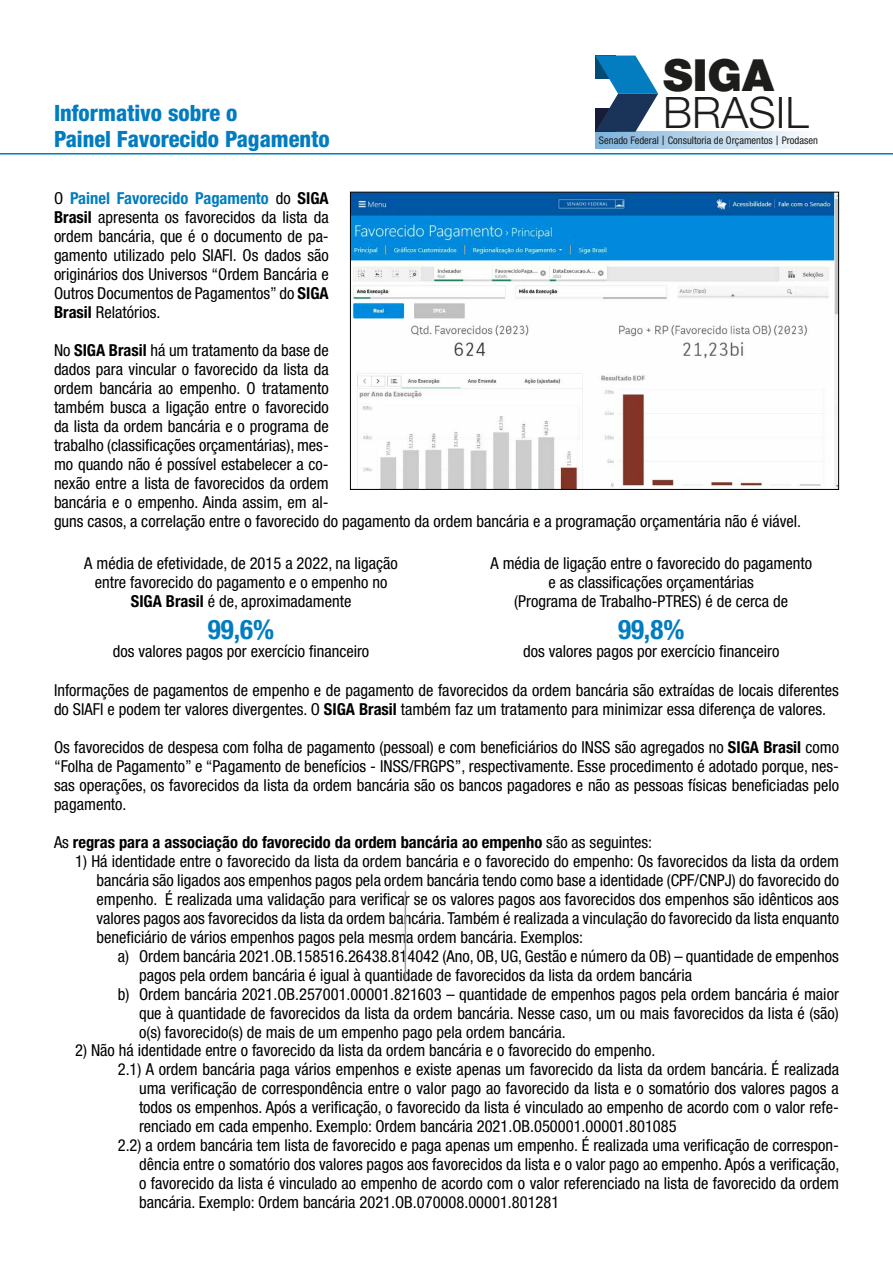
<style>
.page{position:relative;width:893px;height:1263px;background:#fff}
.page>*{position:absolute;margin:0;border:0;box-sizing:border-box;transform-origin:0 0}
.t1{font:900 44.4px "Helvetica Neue LT Std";color:#1d1d1b}
.t2{font:300 43.35px "Helvetica Neue LT Std";color:#1d1d1b}
.t3{font:700 condensed 27px "Helvetica Neue LT Std";color:#007cc1}
.t4{font:800 condensed 22.5px/25.8px "Helvetica Neue LT Std";color:#007cc1}
.t5{font:condensed 16.5px/18.9px "Helvetica Neue LT Std";color:#000;text-align:justify}
.t6{font:700 condensed 16.5px "Helvetica Neue LT Std";color:#000}
.t7{font:condensed 10.5px "Helvetica Neue LT Std";color:#1d1d1b}
.s1{font-size:12.75px}
.s2{font-weight:700;color:#007cc1}
.s3{font-weight:700}
.s4{font-weight:400}
</style>
<div class="page">
<img style="left:352px;top:194px;width:485px;height:294px">
<div style="left:350px;top:192px;width:489px;height:298px;border:1px solid #000"></div>
<div style="left:595px;top:132px;width:223px;height:16px;background:linear-gradient(to right,#7cb1dc,#fefeff)"></div>
<svg style="left:595px;top:56px;width:63px;height:76px"></svg>
<hr style="left:0;top:153px;width:893px;height:2px;background:#007cc1">
<hr style="left:405px;top:891px;width:1px;height:89px;background:#9d9d9c">
<h3 class="t4" style="left:54px;top:100px;width:277px">Informativo sobre o<br>Painel Favorecido Pagamento</h3>
<h1 class="t1" style="left:663px;top:49px;width:112px">SIGA</h1>
<h2 class="t2" style="left:663px;top:86px;width:147px">BRASIL</h2>
<p class="t7" style="left:599px;top:134px;width:220px">Senado Federal <span class="s1">|</span> Consultoria de Orçamentos <span class="s1">|</span> Prodasen</p>
<p class="t5" style="left:54px;top:188px;width:276px">O <span class="s2">Painel Favorecido Pagamento</span> do <span class="s3">SIGA Brasil</span> apresenta os favorecidos da lista da ordem bancária, que é o documento de pa&shy;gamento utilizado pelo SIAFI. Os dados são originários dos Universos “Ordem Bancária e Outros Documentos de Pagamentos” do <span class="s3">SIGA Brasil</span> Relatórios.</p>
<p class="t5" style="left:54px;top:340px;width:749px;text-align:left">No <span class="s3">SIGA Brasil</span> há um tratamento da base de<br>dados para vincular o favorecido da lista da<br>ordem bancária ao empenho. O tratamento<br>também busca a ligação entre o favorecido<br>da lista da ordem bancária e o programa de<br>trabalho (classificações orçamentárias), mes-<br>mo quando não é possível estabelecer a co-<br>nexão entre a lista de favorecidos da ordem<br>bancária e o empenho. Ainda assim, em al-<br>guns casos, a correlação entre o favorecido do pagamento da ordem bancária e a programação orçamentária não é viável.</p>
<p class="t5" style="left:84px;top:554px;width:315px;text-align:center">A média de efetividade, de 2015 a 2022, na ligação entre favorecido do pagamento e o empenho no<br><span class="s3">SIGA Brasil</span> é de, aproximadamente</p>
<p class="t5" style="left:490px;top:554px;width:323px;text-align:center">A média de ligação entre o favorecido do pagamento e as classificações orçamentárias<br>(Programa de Trabalho-PTRES) é de cerca de</p>
<h3 class="t3" style="left:208px;top:613px;width:68px">99,6%</h3>
<h3 class="t3" style="left:618px;top:613px;width:68px">99,8%</h3>
<p class="t5" style="left:113px;top:641px;width:258px">dos valores pagos por exercício financeiro</p>
<p class="t5" style="left:523px;top:641px;width:258px">dos valores pagos por exercício financeiro</p>
<p class="t5" style="left:54px;top:680px;width:786px">Informações de pagamentos de empenho e de pagamento de favorecidos da ordem bancária são extraídas de locais diferentes do SIAFI e podem ter valores divergentes. O <span class="s3">SIGA Brasil</span> também faz um tratamento para minimizar essa diferença de valores.</p>
<p class="t5" style="left:54px;top:737px;width:787px">Os favorecidos de despesa com folha de pagamento (pessoal) e com beneficiários do INSS são agregados no <span class="s3">SIGA Brasil</span> como “Folha de Pagamento” e “Pagamento de benefícios - INSS/FRGPS”, respectivamente. Esse procedimento é adotado porque, nes&shy;sas operações, os favorecidos da lista da ordem bancária são os bancos pagadores e não as pessoas físicas beneficiadas pelo pagamento.</p>
<p class="t6" style="left:54px;top:832px;width:600px"><span class="s4">As</span> regras para a associação do favorecido da ordem bancária ao empenho <span class="s4">são as seguintes:</span></p>
<p class="t5" style="left:97px;top:851px;width:744px;text-indent:-21px">1) Há identidade entre o favorecido da lista da ordem bancária e o favorecido do empenho: Os favorecidos da lista da ordem bancária são ligados aos empenhos pagos pela ordem bancária tendo como base a identidade (CPF/CNPJ) do favorecido do empenho. É realizada uma validação para verificar se os valores pagos aos favorecidos dos empenhos são idênticos aos valores pagos aos favorecidos da lista da ordem bancária. Também é realizada a vinculação do favorecido da lista enquanto beneficiário de vários empenhos pagos pela mesma ordem bancária. Exemplos:</p>
<p class="t5" style="left:118px;top:946px;width:723px">a) Ordem bancária 2021.OB.158516.26438.814042 (Ano, OB, UG, Gestão e número da OB) – quantidade de empenhos</p>
<p class="t5" style="left:139px;top:965px;width:554px">pagos pela ordem bancária é igual à quantidade de favorecidos da lista da ordem bancária</p>
<p class="t5" style="left:118px;top:984px;width:723px">b) Ordem bancária 2021.OB.257001.00001.821603 – quantidade de empenhos pagos pela ordem bancária é maior</p>
<p class="t5" style="left:139px;top:1003px;width:701px">que à quantidade de favorecidos da lista da ordem bancária. Nesse caso, um ou mais favorecidos da lista é (são)</p>
<p class="t5" style="left:139px;top:1022px;width:428px">o(s) favorecido(s) de mais de um empenho pago pela ordem bancária.</p>
<p class="t5" style="left:75px;top:1041px;width:582px">2) Não há identidade entre o favorecido da lista da ordem bancária e o favorecido do empenho.</p>
<p class="t5" style="left:118px;top:1060px;width:723px">2.1) A ordem bancária paga vários empenhos e existe apenas um favorecido da lista da ordem bancária. É realizada</p>
<p class="t5" style="left:139px;top:1079px;width:701px">uma verificação de correspondência entre o valor pago ao favorecido da lista e o somatório dos valores pagos a</p>
<p class="t5" style="left:139px;top:1098px;width:701px">todos os empenhos. Após a verificação, o favorecido da lista é vinculado ao empenho de acordo com o valor refe-</p>
<p class="t5" style="left:139px;top:1117px;width:539px">renciado em cada empenho. Exemplo: Ordem bancária 2021.OB.050001.00001.801085</p>
<p class="t5" style="left:118px;top:1136px;width:723px">2.2) a ordem bancária tem lista de favorecido e paga apenas um empenho. É realizada uma verificação de correspon-</p>
<p class="t5" style="left:139px;top:1155px;width:702px">dência entre o somatório dos valores pagos aos favorecidos da lista e o valor pago ao empenho. Após a verificação,</p>
<p class="t5" style="left:139px;top:1174px;width:701px">o favorecido da lista é vinculado ao empenho de acordo com o valor referenciado na lista de favorecido da ordem</p>
<p class="t5" style="left:139px;top:1193px;width:422px">bancária. Exemplo: Ordem bancária 2021.OB.070008.00001.801281</p>
</div>
